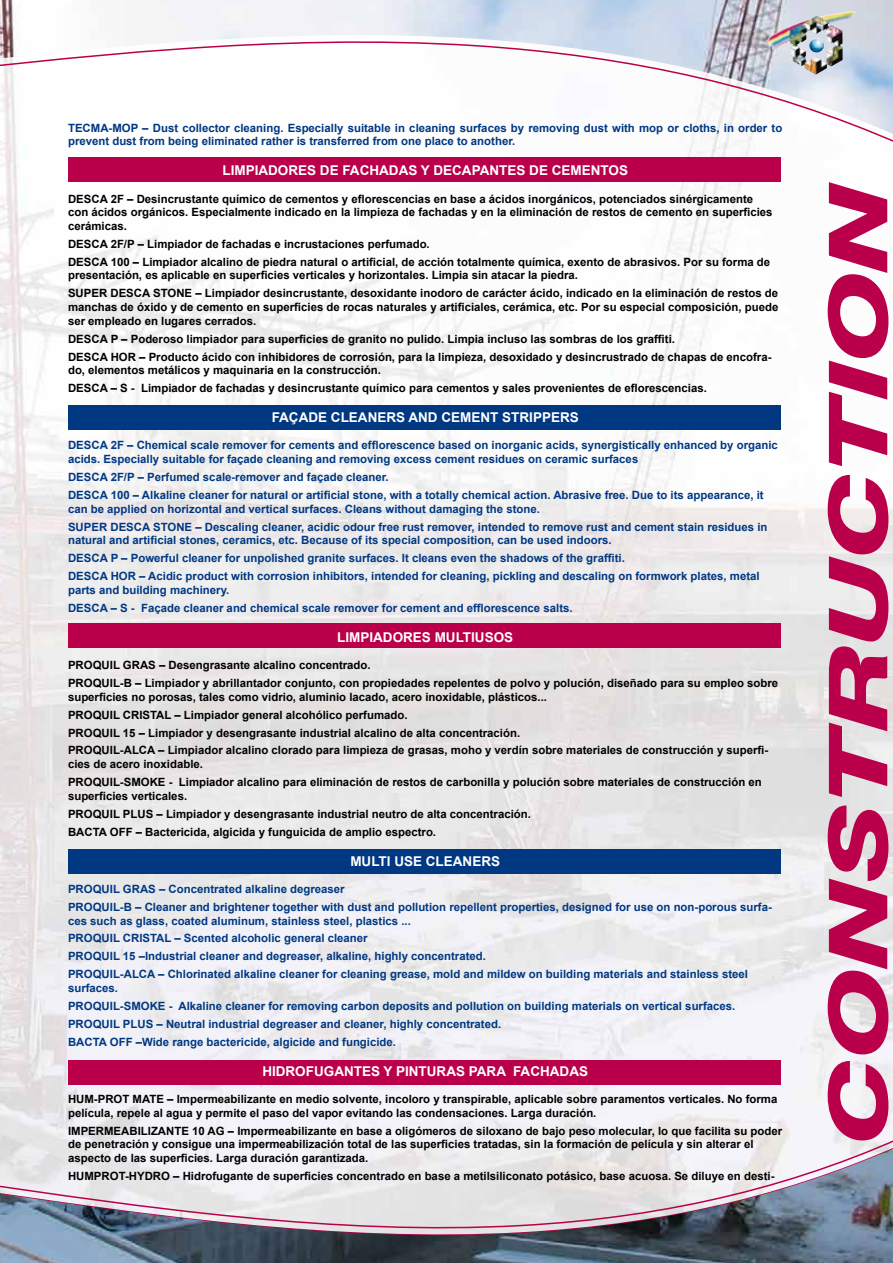
<style>
.page{position:relative;width:893px;height:1263px;background:#fff}
.page>*{position:absolute;margin:0;border:0;box-sizing:border-box;transform-origin:0 0}
.t1{font:italic 800 81.75px "Helvetica Neue LT Std";color:#ba004b;scale:1.43 1}
.t2{font:700 13.5px "Arial";color:#fff}
.t3{font:700 11.4px/18px "Arial";color:#000}
.t4{font:700 11.4px/18px "Arial";color:#003882}
</style>
<div class="page">
<img style="left:0;top:148px;width:478px;height:975px">
<img style="left:478px;top:148px;width:415px;height:750px">
<img style="left:478px;top:898px;width:415px;height:225px">
<img style="left:0;top:0;width:893px;height:134px">
<svg style="left:0;top:1123px;width:893px;height:7px"></svg>
<svg style="left:0;top:1130px;width:893px;height:19px"></svg>
<img style="left:0;top:1149px;width:893px;height:114px">
<div style="left:68px;top:157px;width:713px;height:24px;background:#ba004b"></div>
<div style="left:68px;top:623px;width:713px;height:25px;background:#ba004b"></div>
<div style="left:68px;top:1059px;width:713px;height:25px;background:#ba004b"></div>
<div style="left:68px;top:405px;width:713px;height:24px;background:#003882"></div>
<div style="left:68px;top:849px;width:713px;height:25px;background:#003882"></div>
<img style="left:767px;top:12px;width:87px;height:61px">
<p class="t4" style="left:68px;top:121px;width:716px;line-height:13.6px">TECMA-MOP – Dust collector cleaning. Especially suitable in cleaning surfaces by removing dust with mop or cloths, in order to prevent dust from being eliminated rather is transferred from one place to another.</p>
<p class="t2" style="left:222px;top:162px;width:407px">LIMPIADORES DE FACHADAS Y DECAPANTES DE CEMENTOS</p>
<p class="t3" style="left:68px;top:192px;width:706px;line-height:13.6px">DESCA 2F – Desincrustante químico de cementos y eflorescencias en base a ácidos inorgánicos, potenciados sinérgicamente con ácidos orgánicos. Especialmente indicado en la limpieza de fachadas y en la eliminación de restos de cemento en superficies cerámicas.</p>
<p class="t3" style="left:68px;top:235px;width:704px">DESCA 2F/P – Limpiador de fachadas e incrustaciones perfumado.<br>DESCA 100 – Limpiador alcalino de piedra natural o artificial, de acción totalmente química, exento de abrasivos. Por su forma de</p>
<p class="t3" style="left:68px;top:267px;width:712px">presentación, es aplicable en superficies verticales y horizontales. Limpia sin atacar la piedra.<br>SUPER DESCA STONE – Limpiador desincrustante, desoxidante inodoro de carácter ácido, indicado en la eliminación de restos de</p>
<p class="t3" style="left:68px;top:301px;width:712px;line-height:13.6px">manchas de óxido y de cemento en superficies de rocas naturales y artificiales, cerámica, etc. Por su especial composición, puede ser empleado en lugares cerrados.</p>
<p class="t3" style="left:68px;top:330px;width:705px">DESCA P – Poderoso limpiador para superficies de granito no pulido. Limpia incluso las sombras de los graffiti.<br>DESCA HOR – Producto ácido con inhibidores de corrosión, para la limpieza, desoxidado y desincrustrado de chapas de encofra-</p>
<p class="t3" style="left:68px;top:362px;width:640px">do, elementos metálicos y maquinaria en la construcción.<br>DESCA – S - Limpiador de fachadas y desincrustante químico para cementos y sales provenientes de eflorescencias.</p>
<p class="t2" style="left:272px;top:408px;width:309px">FAÇADE CLEANERS AND CEMENT STRIPPERS</p>
<p class="t4" style="left:68px;top:439px;width:711px;line-height:13.6px">DESCA 2F – Chemical scale remover for cements and efflorescence based on inorganic acids, synergistically enhanced by organic acids. Especially suitable for façade cleaning and removing excess cement residues on ceramic surfaces</p>
<p class="t4" style="left:68px;top:468px;width:697px">DESCA 2F/P – Perfumed scale-remover and façade cleaner.<br>DESCA 100 – Alkaline cleaner for natural or artificial stone, with a totally chemical action. Abrasive free. Due to its appearance, it</p>
<p class="t4" style="left:68px;top:500px;width:701px">can be applied on horizontal and vertical surfaces. Cleans without damaging the stone.<br>SUPER DESCA STONE – Descaling cleaner, acidic odour free rust remover, intended to remove rust and cement stain residues in</p>
<p class="t4" style="left:68px;top:532px;width:693px">natural and artificial stones, ceramics, etc. Because of its special composition, can be used indoors.<br>DESCA P – Powerful cleaner for unpolished granite surfaces. It cleans even the shadows of the graffiti.<br>DESCA HOR – Acidic product with corrosion inhibitors, intended for cleaning, pickling and descaling on formwork plates, metal</p>
<p class="t4" style="left:68px;top:581px;width:506px">parts and building machinery.<br>DESCA – S - Façade cleaner and chemical scale remover for cement and efflorescence salts.</p>
<p class="t2" style="left:337px;top:628px;width:177px">LIMPIADORES MULTIUSOS</p>
<p class="t3" style="left:68px;top:656px;width:712px">PROQUIL GRAS – Desengrasante alcalino concentrado.<br>PROQUIL-B – Limpiador y abrillantador conjunto, con propiedades repelentes de polvo y polución, diseñado para su empleo sobre</p>
<p class="t3" style="left:68px;top:688px;width:702px">superficies no porosas, tales como vidrio, aluminio lacado, acero inoxidable, plásticos...<br>PROQUIL CRISTAL – Limpiador general alcohólico perfumado.<br>PROQUIL 15 – Limpiador y desengrasante industrial alcalino de alta concentración.<br>PROQUIL-ALCA – Limpiador alcalino clorado para limpieza de grasas, moho y verdín sobre materiales de construcción y superfi-</p>
<p class="t3" style="left:68px;top:755px;width:695px">cies de acero inoxidable.<br>PROQUIL-SMOKE - Limpiador alcalino para eliminación de restos de carbonilla y polución sobre materiales de construcción en</p>
<p class="t3" style="left:68px;top:787px;width:464px">superficies verticales.<br>PROQUIL PLUS – Limpiador y desengrasante industrial neutro de alta concentración.<br>BACTA OFF – Bactericida, algicida y funguicida de amplio espectro.</p>
<p class="t2" style="left:350px;top:852px;width:151px">MULTI USE CLEANERS</p>
<p class="t4" style="left:68px;top:880px;width:705px">PROQUIL GRAS – Concentrated alkaline degreaser<br>PROQUIL-B – Cleaner and brightener together with dust and pollution repellent properties, designed for use on non-porous surfa-</p>
<p class="t4" style="left:68px;top:912px;width:681px">ces such as glass, coated aluminum, stainless steel, plastics ...<br>PROQUIL CRISTAL – Scented alcoholic general cleaner<br>PROQUIL 15 –Industrial cleaner and degreaser, alkaline, highly concentrated.<br>PROQUIL-ALCA – Chlorinated alkaline cleaner for cleaning grease, mold and mildew on building materials and stainless steel</p>
<p class="t4" style="left:68px;top:979px;width:669px">surfaces.<br>PROQUIL-SMOKE - Alkaline cleaner for removing carbon deposits and pollution on building materials on vertical surfaces.<br>PROQUIL PLUS – Neutral industrial degreaser and cleaner, highly concentrated.<br>BACTA OFF –Wide range bactericide, algicide and fungicide.</p>
<p class="t2" style="left:262px;top:1062px;width:327px">HIDROFUGANTES Y PINTURAS PARA FACHADAS</p>
<p class="t3" style="left:68px;top:1092px;width:711px;line-height:13.6px">HUM-PROT MATE – Impermeabilizante en medio solvente, incoloro y transpirable, aplicable sobre paramentos verticales. No forma película, repele al agua y permite el paso del vapor evitando las condensaciones. Larga duración.</p>
<p class="t3" style="left:68px;top:1124px;width:716px;line-height:13.6px">IMPERMEABILIZANTE 10 AG – Impermeabilizante en base a oligómeros de siloxano de bajo peso molecular, lo que facilita su poder de penetración y consigue una impermeabilización total de las superficies tratadas, sin la formación de película y sin alterar el aspecto de las superficies. Larga duración garantizada.</p>
<p class="t3" style="left:68px;top:1167px;width:708px">HUMPROT-HYDRO – Hidrofugante de superficies concentrado en base a metilsiliconato potásico, base acuosa. Se diluye en desti-</p>
<h1 class="t1" style="left:809px;top:1145px;width:676px;rotate:-90deg">CONSTRUCTION</h1>
</div>
